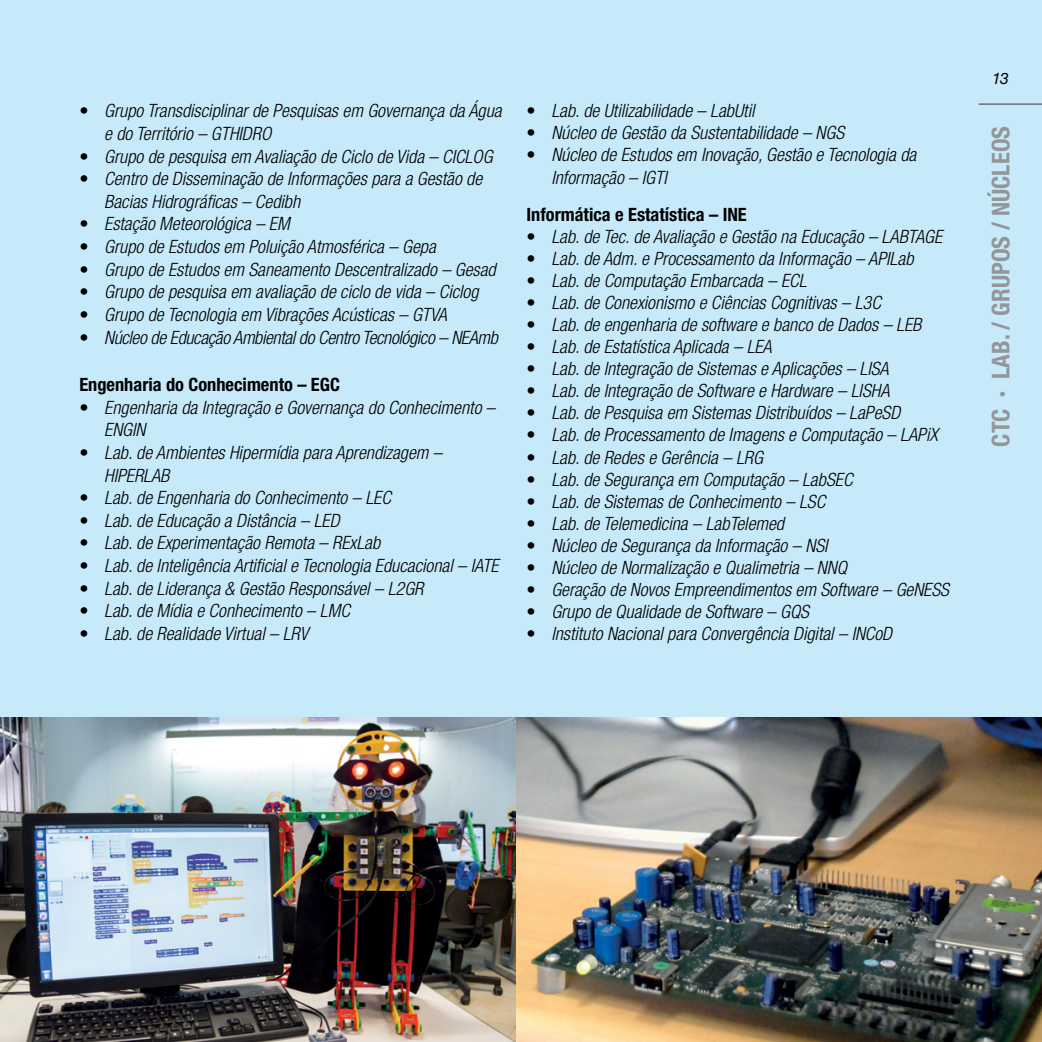
<style>
.page{position:relative;width:1042px;height:1042px;background:#c7eafb}
.page>*{position:absolute;margin:0;border:0;box-sizing:border-box;transform-origin:0 0}
.t1{font:700 condensed 24.5px "Helvetica Neue LT Pro";color:#939598}
.t2{font:italic 300 condensed 18.38px/22.6px "Helvetica Neue LT Pro";color:#000}
.t3{font:700 condensed 18.38px "Helvetica Neue LT Pro";color:#000}
.t4{font:italic 300 condensed 18.38px "Helvetica Neue LT Pro";letter-spacing:-.02em;color:#000}
.t5{font:italic 15.75px "Helvetica Neue LT Pro";color:#000}
.s1{font-style:normal}
</style>
<div class="page">
<img style="left:1px;top:717px;width:1041px;height:325px">
<img style="left:0;top:717px;width:1px;height:325px">
<hr style="left:978px;top:103px;width:64px;height:2px;background:#75818a">
<p class="t2" style="left:104px;top:100px;width:399px;text-indent:-25px"><span class="s1">•</span> Grupo Transdisciplinar de Pesquisas em Governança da Água e do Território – GTHIDRO</p>
<p class="t2" style="left:79px;top:145px;width:415px"><span class="s1">•</span> Grupo de pesquisa em Avaliação de Ciclo de Vida – CICLOG</p>
<p class="t2" style="left:104px;top:168px;width:379px;text-indent:-25px"><span class="s1">•</span> Centro de Disseminação de Informações para a Gestão de<br>Bacias Hidrográficas – Cedibh</p>
<p class="t2" style="left:79px;top:213px;width:212px"><span class="s1">•</span> Estação Meteorológica – EM</p>
<p class="t2" style="left:79px;top:236px;width:358px"><span class="s1">•</span> Grupo de Estudos em Poluição Atmosférica – Gepa</p>
<p class="t2" style="left:79px;top:258px;width:418px"><span class="s1">•</span> Grupo de Estudos em Saneamento Descentralizado – Gesad</p>
<p class="t2" style="left:79px;top:281px;width:401px"><span class="s1">•</span> Grupo de pesquisa em avaliação de ciclo de vida – Ciclog</p>
<p class="t2" style="left:79px;top:304px;width:369px"><span class="s1">•</span> Grupo de Tecnologia em Vibrações Acústicas – GTVA</p>
<p class="t4" style="left:79px;top:326px;width:420px"><span class="s1">•</span> Núcleo de Educação Ambiental do Centro Tecnológico – NEAmb</p>
<p class="t3" style="left:79px;top:373px;width:262px">Engenharia do Conhecimento – EGC</p>
<p class="t2" style="left:104px;top:396px;width:392px;text-indent:-25px"><span class="s1">•</span> Engenharia da Integração e Governança do Conhecimento –<br>ENGIN</p>
<p class="t2" style="left:104px;top:441px;width:339px;text-indent:-25px"><span class="s1">•</span> Lab. de Ambientes Hipermídia para Aprendizagem –<br>HIPERLAB</p>
<p class="t2" style="left:79px;top:487px;width:313px"><span class="s1">•</span> Lab. de Engenharia do Conhecimento – LEC</p>
<p class="t2" style="left:79px;top:509px;width:262px"><span class="s1">•</span> Lab. de Educação a Distância – LED</p>
<p class="t2" style="left:79px;top:532px;width:302px"><span class="s1">•</span> Lab. de Experimentação Remota – RExLab</p>
<p class="t2" style="left:79px;top:555px;width:421px"><span class="s1">•</span> Lab. de Inteligência Artificial e Tecnologia Educacional – IATE</p>
<p class="t2" style="left:79px;top:577px;width:345px"><span class="s1">•</span> Lab. de Liderança &amp; Gestão Responsável – L2GR</p>
<p class="t2" style="left:79px;top:600px;width:272px"><span class="s1">•</span> Lab. de Mídia e Conhecimento – LMC</p>
<p class="t2" style="left:79px;top:622px;width:230px"><span class="s1">•</span> Lab. de Realidade Virtual – LRV</p>
<p class="t2" style="left:526px;top:100px;width:229px"><span class="s1">•</span> Lab. de Utilizabilidade – LabUtil</p>
<p class="t2" style="left:526px;top:122px;width:319px"><span class="s1">•</span> Núcleo de Gestão da Sustentabilidade – NGS</p>
<p class="t2" style="left:551px;top:144px;width:366px;line-height:22.1px;text-indent:-25px"><span class="s1">•</span> Núcleo de Estudos em Inovação, Gestão e Tecnologia da<br>Informação – IGTI</p>
<p class="t3" style="left:526px;top:203px;width:222px">Informática e Estatística – INE</p>
<p class="t2" style="left:526px;top:225px;width:417px"><span class="s1">•</span> Lab. de Tec. de Avaliação e Gestão na Educação – LABTAGE</p>
<p class="t2" style="left:526px;top:247px;width:388px"><span class="s1">•</span> Lab. de Adm. e Processamento da Informação – APILab</p>
<p class="t2" style="left:526px;top:269px;width:281px"><span class="s1">•</span> Lab. de Computação Embarcada – ECL</p>
<p class="t2" style="left:526px;top:291px;width:356px"><span class="s1">•</span> Lab. de Conexionismo e Ciências Cognitivas – L3C</p>
<p class="t2" style="left:526px;top:314px;width:396px"><span class="s1">•</span> Lab. de engenharia de software e banco de Dados – LEB</p>
<p class="t2" style="left:526px;top:336px;width:247px"><span class="s1">•</span> Lab. de Estatística Aplicada – LEA</p>
<p class="t2" style="left:526px;top:358px;width:364px"><span class="s1">•</span> Lab. de Integração de Sistemas e Aplicações – LISA</p>
<p class="t2" style="left:526px;top:380px;width:364px"><span class="s1">•</span> Lab. de Integração de Software e Hardware – LISHA</p>
<p class="t2" style="left:526px;top:402px;width:375px"><span class="s1">•</span> Lab. de Pesquisa em Sistemas Distribuídos – LaPeSD</p>
<p class="t2" style="left:526px;top:424px;width:413px"><span class="s1">•</span> Lab. de Processamento de Imagens e Computação – LAPiX</p>
<p class="t2" style="left:526px;top:446px;width:238px"><span class="s1">•</span> Lab. de Redes e Gerência – LRG</p>
<p class="t2" style="left:526px;top:468px;width:327px"><span class="s1">•</span> Lab. de Segurança em Computação – LabSEC</p>
<p class="t2" style="left:526px;top:490px;width:300px"><span class="s1">•</span> Lab. de Sistemas de Conhecimento – LSC</p>
<p class="t2" style="left:526px;top:512px;width:259px"><span class="s1">•</span> Lab. de Telemedicina – LabTelemed</p>
<p class="t2" style="left:526px;top:534px;width:302px"><span class="s1">•</span> Núcleo de Segurança da Informação – NSI</p>
<p class="t2" style="left:526px;top:557px;width:322px"><span class="s1">•</span> Núcleo de Normalização e Qualimetria – NNQ</p>
<p class="t2" style="left:526px;top:579px;width:424px"><span class="s1">•</span> Geração de Novos Empreendimentos em Software – GeNESS</p>
<p class="t2" style="left:526px;top:601px;width:284px"><span class="s1">•</span> Grupo de Qualidade de Software – GQS</p>
<p class="t2" style="left:526px;top:623px;width:367px"><span class="s1">•</span> Instituto Nacional para Convergência Digital – INCoD</p>
<p class="t5" style="left:992px;top:69px;width:18px">13</p>
<h1 class="t1" style="left:986px;top:446px;width:322px;rotate:-90deg">CTC · LAB. / GRUPOS / NÚCLEOS</h1>
</div>
